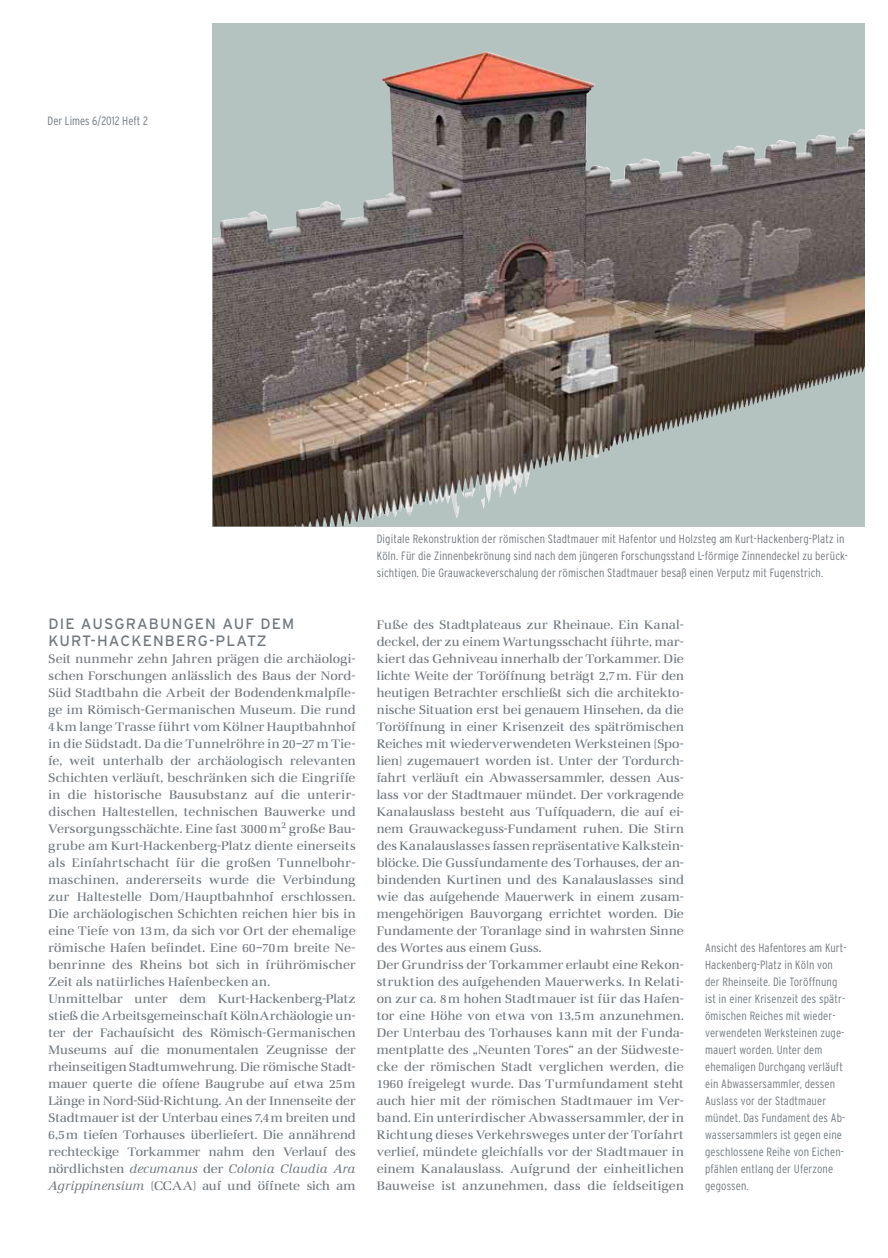
<style>
.page{position:relative;width:888px;height:1258px;background:#fff}
.page>*{position:absolute;margin:0;border:0;box-sizing:border-box;transform-origin:0 0}
.t1{font:15px/17px "Interstate";letter-spacing:.075em;color:#72797e}
.t2{font:12.75px/17px "Marconi EF";letter-spacing:.01em;color:#72797e}
.t3{font:300 condensed 12px/17px "Interstate";letter-spacing:.01em;color:#72797e}
.s1{font-style:italic}
</style>
<div class="page">
<svg style="left:213px;top:23px;width:652px;height:503px"></svg>
<img style="left:213px;top:52px;width:272px;height:474px">
<p class="t3" style="left:48px;top:112px;width:102px">Der Limes 6/2012 Heft 2</p>
<p class="t1" style="left:49px;top:615px;width:247px">DIE AUSGRABUNGEN AUF DEM<br>KURT-HACKENBERG-PLATZ</p>
<p class="t2" style="left:49px;top:650px;width:309px">Seit nunmehr zehn Jahren prägen die archäologi&shy;schen Forschungen anlässlich des Baus der Nord-Süd Stadtbahn die Arbeit der Bodendenkmalpfle&shy;ge im Römisch-Germanischen Museum. Die rund 4km lange Trasse führt vom Kölner Hauptbahnhof in die Südstadt. Da die Tunnelröhre in 20–27m Tie&shy;fe, weit unterhalb der archäologisch relevanten Schichten verläuft, beschränken sich die Eingriffe in die historische Bausubstanz auf die unterir&shy;dischen Haltestellen, technischen Bauwerke und Versorgungsschächte. Eine fast 3000m<sup>2</sup> große Bau&shy;grube am Kurt-Hackenberg-Platz diente einerseits als Einfahrtschacht für die großen Tunnelbohr&shy;maschinen, andererseits wurde die Verbindung zur Haltestelle Dom/Hauptbahnhof erschlossen.<br>Die archäologischen Schichten reichen hier bis in eine Tiefe von 13m, da sich vor Ort der ehemalige römische Hafen befindet. Eine 60–70m breite Ne&shy;benrinne des Rheins bot sich in frührömischer Zeit als natürliches Hafenbecken an.<br>Unmittelbar unter dem Kurt-Hackenberg-Platz stieß die Arbeitsgemeinschaft KölnArchäologie un&shy;ter der Fachaufsicht des Römisch-Germanischen Museums auf die monumentalen Zeugnisse der rheinseitigen Stadtumwehrung. Die römische Stadt&shy;mauer querte die offene Baugrube auf etwa 25m Länge in Nord-Süd-Richtung. An der Innenseite der Stadtmauer ist der Unterbau eines 7,4m breiten und 6,5m tiefen Torhauses überliefert. Die annährend rechteckige Torkammer nahm den Verlauf des nördlichsten <span class="s1">decumanus</span> der <span class="s1">Colonia Claudia Ara Agrippinensium</span> (CCAA) auf und öffnete sich am</p>
<p class="t3" style="left:377px;top:531px;width:473px">Digitale Rekonstruktion der römischen Stadtmauer mit Hafentor und Holzsteg am Kurt-Hackenberg-Platz in<br>Köln. Für die Zinnenbekrönung sind nach dem jüngeren Forschungsstand L-förmige Zinnendeckel zu berück&shy;sichtigen. Die Grauwackeverschalung der römischen Stadtmauer besaß einen Verputz mit Fugenstrich.</p>
<p class="t2" style="left:377px;top:616px;width:309px">Fuße des Stadtplateaus zur Rheinaue. Ein Kanal&shy;deckel, der zu einem Wartungsschacht führte, mar&shy;kiert das Gehniveau innerhalb der Torkammer. Die lichte Weite der Toröffnung beträgt 2,7m. Für den heutigen Betrachter erschließt sich die architekto&shy;nische Situation erst bei genauem Hinsehen, da die Toröffnung in einer Krisenzeit des spätrömischen Reiches mit wiederverwendeten Werksteinen (Spo&shy;lien) zugemauert worden ist. Unter der Tordurch&shy;fahrt verläuft ein Abwassersammler, dessen Aus&shy;lass vor der Stadtmauer mündet. Der vorkragende Kanalauslass besteht aus Tuffquadern, die auf ei&shy;nem Grauwackeguss-Fundament ruhen. Die Stirn des Kanalauslasses fassen repräsentative Kalkstein&shy;blöcke. Die Gussfundamente des Torhauses, der an&shy;bindenden Kurtinen und des Kanalauslasses sind wie das aufgehende Mauerwerk in einem zusam&shy;mengehörigen Bauvorgang errichtet worden. Die Fundamente der Toranlage sind in wahrsten Sinne des Wortes aus einem Guss.<br>Der Grundriss der Torkammer erlaubt eine Rekon&shy;struktion des aufgehenden Mauerwerks. In Relati&shy;on zur ca. 8m hohen Stadtmauer ist für das Hafen&shy;tor eine Höhe von etwa von 13,5m anzunehmen.<br>Der Unterbau des Torhauses kann mit der Funda&shy;mentplatte des „Neunten Tores“ an der Südweste&shy;cke der römischen Stadt verglichen werden, die 1960 freigelegt wurde. Das Turmfundament steht auch hier mit der römischen Stadtmauer im Ver&shy;band. Ein unterirdischer Abwassersammler, der in Richtung dieses Verkehrsweges unter der Torfahrt verlief, mündete gleichfalls vor der Stadtmauer in einem Kanalauslass. Aufgrund der einheitlichen Bauweise ist anzunehmen, dass die feldseitigen</p>
<p class="t3" style="left:705px;top:939px;width:143px">Ansicht des Hafentores am Kurt-<br>Hackenberg-Platz in Köln von der Rheinseite. Die Toröffnung ist in einer Krisenzeit des spätr&shy;ömischen Reiches mit wieder&shy;verwendeten Werksteinen zuge&shy;mauert worden. Unter dem ehemaligen Durchgang verläuft ein Abwassersammler, dessen<br>Auslass vor der Stadtmauer mündet. Das Fundament des Ab&shy;wassersammlers ist gegen eine geschlossene Reihe von Eichen&shy;pfählen entlang der Uferzone gegossen.</p>
</div>
